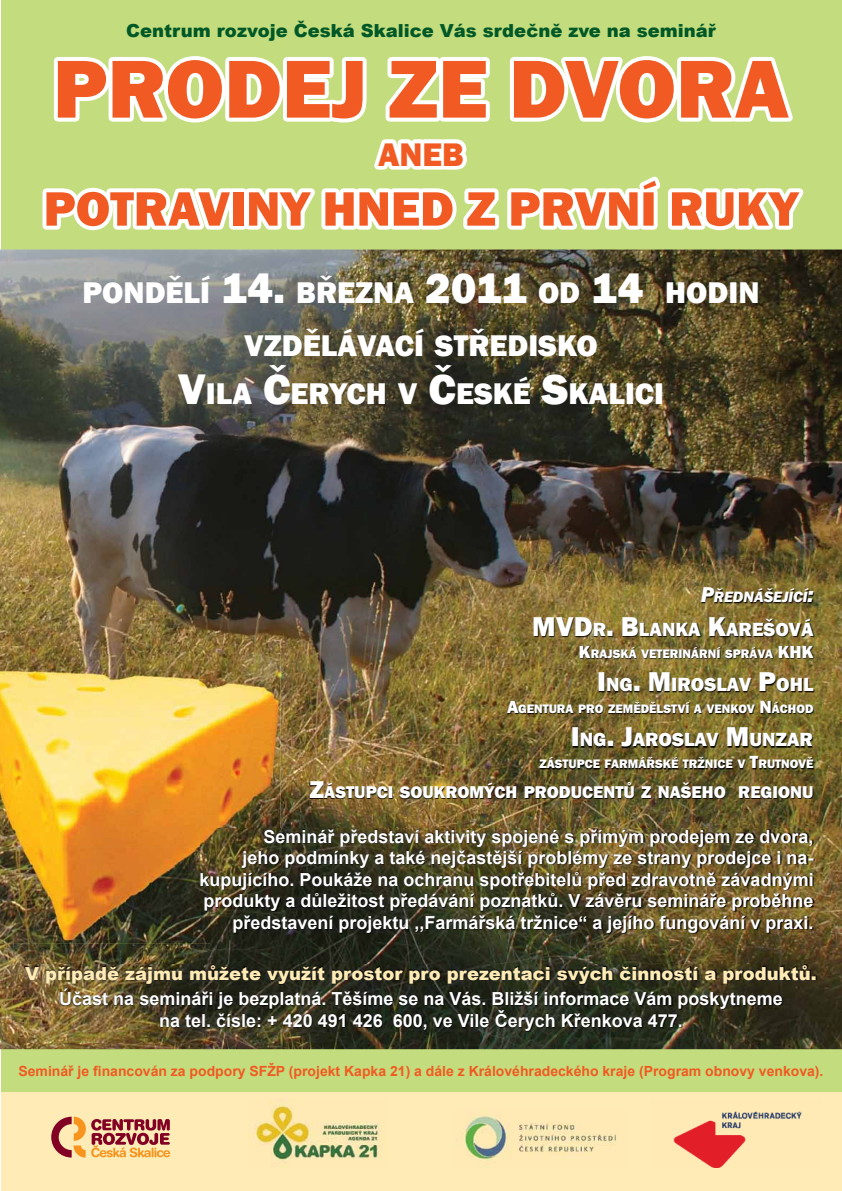
<style>
.page{position:relative;width:842px;height:1191px;background:#fff}
.page>*{position:absolute;margin:0;border:0;box-sizing:border-box;transform-origin:0 0}
.t1{font:800 85px "Franklin Gothic";color:#f15a22}
.t2{font:800 50px "Franklin Gothic";color:#f15a22}
.t3{font:800 33.6px "Franklin Gothic";color:#f15a22}
.t4{font:800 30.8px/52.8px "Franklin Gothic";color:#fff;text-align:center}
.t5{font:800 19.6px "Franklin Gothic";color:#fff}
.t6{font:700 18px/21.6px "Arial";color:#fff;text-align:center}
.t7{font:900 18px "Arial";color:#ffebb6}
.t8{font:900 18px "Arial";color:#005826}
.t9{font:800 17.5px "Franklin Gothic";color:#fff}
.t10{font:italic 800 15.4px "Franklin Gothic";color:#fff}
.t11{font:700 14px "Arial";color:#f15a22}
.t12{font:800 12.6px "Franklin Gothic";color:#fff}
.s1{font-size:44px}
.s2{font-size:22px}
.s3{font-size:28px}
.s4{font-size:18px}
.s5{font-size:25px}
</style>
<div class="page">
<div style="left:0;top:0;width:841px;height:1190px;background:#ffebb6"></div>
<div style="left:0;top:0;width:841px;height:1092px;background:#c3dc7d"></div>
<img style="left:0;top:249px;width:842px;height:800px">
<svg style="left:51px;top:1116px;width:120px;height:42px"></svg>
<svg style="left:38px;top:56px;width:775px;height:222px"></svg>
<img style="left:309px;top:587px;width:506px;height:212px">
<img style="left:0;top:654px;width:281px;height:193px">
<img style="left:0;top:847px;width:210px;height:96px">
<img style="left:210px;top:933px;width:71px;height:10px">
<img style="left:25px;top:964px;width:792px;height:67px">
<img style="left:200px;top:829px;width:615px;height:104px">
<img style="left:250px;top:1099px;width:130px;height:69px">
<img style="left:464px;top:1116px;width:152px;height:45px">
<img style="left:673px;top:1111px;width:129px;height:57px">
<p class="t8" style="left:126px;top:18px;width:591px">Centrum rozvoje Česká Skalice Vás srdečně zve na seminář</p>
<h1 class="t1" style="left:53px;top:34px;width:738px">PRODEJ ZE DVORA</h1>
<h3 class="t3" style="left:378px;top:133px;width:87px">ANEB</h3>
<h2 class="t2" style="left:44px;top:176px;width:756px">POTRAVINY HNED Z PRVNÍ RUKY</h2>
<h3 class="t4" style="left:82px;top:266px;width:678px">PONDĚLÍ <span class="s1">14.</span> BŘEZNA <span class="s1">2011</span> OD <span class="s1">14</span> HODIN<br>VZDĚLÁVACÍ STŘEDISKO</h3>
<h3 class="t4" style="left:178px;top:367px;width:488px"><span class="s1">V</span>ILA <span class="s1">Č</span>ERYCH V <span class="s1">Č</span>ESKÉ <span class="s1">S</span>KALICI</h3>
<p class="t10" style="left:701px;top:587px;width:114px"><span class="s2">P</span>ŘEDNÁŠEJÍCÍ<span class="s2">:</span></p>
<p class="t5" style="left:532px;top:617px;width:283px"><span class="s3">MVD</span>R<span class="s3">. B</span>LANKA <span class="s3">K</span>AREŠOVÁ</p>
<p class="t12" style="left:579px;top:645px;width:236px"><span class="s4">K</span>RAJSKÁ VETERINÁRNÍ SPRÁVA <span class="s4">KHK</span></p>
<p class="t5" style="left:597px;top:672px;width:218px"><span class="s3">I</span>NG<span class="s3">. M</span>IROSLAV <span class="s3">P</span>OHL</p>
<p class="t12" style="left:507px;top:700px;width:308px"><span class="s4">A</span>GENTURA PRO ZEMĚDĚLSTVÍ A VENKOV <span class="s4">N</span>ÁCHOD</p>
<p class="t5" style="left:571px;top:727px;width:244px"><span class="s3">I</span>NG<span class="s3">. J</span>AROSLAV <span class="s3">M</span>UNZAR</p>
<p class="t12" style="left:539px;top:755px;width:276px">ZÁSTUPCE FARMÁŘSKÉ TRŽNICE V <span class="s4">T</span>RUTNOVĚ</p>
<p class="t9" style="left:309px;top:781px;width:506px"><span class="s5">Z</span>ÁSTUPCI SOUKROMÝCH PRODUCENTŮ Z NAŠEHO REGIONU</p>
<p class="t6" style="left:199px;top:826px;width:616px;text-align:right">Seminář představí aktivity spojené s přímým prodejem ze dvora,<br>jeho podmínky a také nejčastější problémy ze strany prodejce i na&shy;kupujícího. Poukáže na ochranu spotřebitelů před zdravotně závadnými produkty a důležitost předávání poznatků. V závěru semináře proběhne představení projektu ,,Farmářská tržnice“ a jejího fungování v praxi.</p>
<p class="t7" style="left:25px;top:960px;width:793px">V případě zájmu můžete využít prostor pro prezentaci svých činností a produktů.</p>
<p class="t6" style="left:59px;top:988px;width:725px">Účast na semináři je bezplatná. Těšíme se na Vás. Bližší informace Vám poskytneme na tel. čísle: + 420 491 426 600, ve Vile Čerych Křenkova 477.</p>
<p class="t11" style="left:18px;top:1061px;width:806px">Seminář je financován za podpory SFŽP (projekt Kapka 21) a dále z Královéhradeckého kraje (Program obnovy venkova).</p>
</div>
